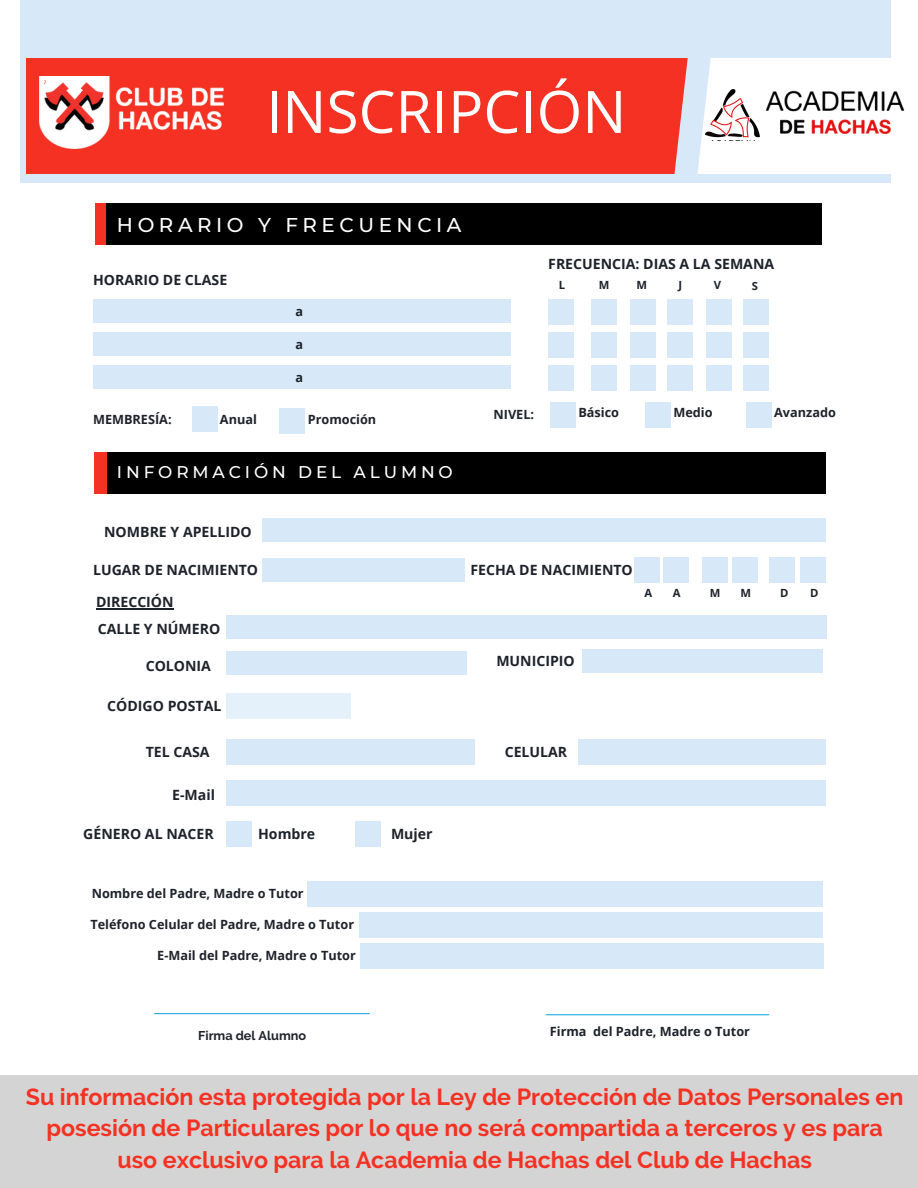
<style>
.page{position:relative;width:918px;height:1188px;background:#fff}
.page>*{position:absolute;margin:0;border:0;box-sizing:border-box;transform-origin:0 0}
.t1{font:58.65px "Open Sans";color:#fff}
.t2{font:700 23.25px/31.5px "Raleway";color:#f43122;text-align:center}
.t3{font:500 19.95px "Montserrat";letter-spacing:.23em;color:#fff}
.t4{font:500 16.95px "Montserrat";letter-spacing:.23em;color:#fff}
.t5{font:700 14.1px "Open Sans";color:#1e232b}
.t6{font:700 12.75px "Open Sans";color:#1e232b}
.t7{font:700 12.75px "Raleway";color:#1e232b}
.t8{font:700 11.25px "Open Sans";color:#1e232b}
</style>
<div class="page">
<div style="left:21px;top:0;width:870px;height:183px;background:#d7e9f8"></div>
<div style="left:26px;top:58px;width:666px;height:116px;background:#f43122"></div>
<div style="left:0;top:1076px;width:918px;height:112px;background:#d4d4d4"></div>
<div style="left:93px;top:299px;width:417px;height:24px;background:#d7e9f8"></div>
<div style="left:192px;top:406px;width:26px;height:26px;background:#d7e9f8"></div>
<div style="left:279px;top:408px;width:26px;height:26px;background:#d7e9f8"></div>
<div style="left:548px;top:299px;width:26px;height:26px;background:#d7e9f8"></div>
<div style="left:591px;top:299px;width:26px;height:26px;background:#d7e9f8"></div>
<div style="left:630px;top:299px;width:26px;height:26px;background:#d7e9f8"></div>
<div style="left:667px;top:299px;width:26px;height:26px;background:#d7e9f8"></div>
<div style="left:706px;top:299px;width:26px;height:26px;background:#d7e9f8"></div>
<div style="left:743px;top:299px;width:26px;height:26px;background:#d7e9f8"></div>
<div style="left:262px;top:518px;width:564px;height:24px;background:#d7e9f8"></div>
<div style="left:262px;top:558px;width:203px;height:23px;background:#d7e9f8"></div>
<div style="left:226px;top:615px;width:601px;height:24px;background:#d7e9f8"></div>
<div style="left:634px;top:557px;width:26px;height:26px;background:#d7e9f8"></div>
<div style="left:664px;top:557px;width:25px;height:26px;background:#d7e9f8"></div>
<div style="left:702px;top:557px;width:26px;height:26px;background:#d7e9f8"></div>
<div style="left:732px;top:557px;width:26px;height:26px;background:#d7e9f8"></div>
<div style="left:770px;top:557px;width:25px;height:26px;background:#d7e9f8"></div>
<div style="left:800px;top:557px;width:26px;height:26px;background:#d7e9f8"></div>
<div style="left:226px;top:739px;width:249px;height:26px;background:#d7e9f8"></div>
<div style="left:226px;top:780px;width:600px;height:26px;background:#d7e9f8"></div>
<div style="left:226px;top:821px;width:26px;height:26px;background:#d7e9f8"></div>
<div style="left:355px;top:821px;width:26px;height:26px;background:#d7e9f8"></div>
<div style="left:226px;top:693px;width:125px;height:26px;background:#e4f0fa"></div>
<div style="left:578px;top:739px;width:248px;height:26px;background:#d7e9f8"></div>
<hr style="left:155px;top:1013px;width:214px;height:1px;background:#25aae1">
<div style="left:95px;top:203px;width:17px;height:41px;background:#f43122"></div>
<div style="left:107px;top:203px;width:715px;height:41px;background:#000"></div>
<div style="left:95px;top:452px;width:28px;height:41px;background:#f43122"></div>
<div style="left:107px;top:452px;width:719px;height:41px;background:#000"></div>
<div style="left:692px;top:58px;width:200px;height:116px;background:#fff"></div>
<svg style="left:674px;top:58px;width:52px;height:116px"></svg>
<img style="left:705px;top:90px;width:54px;height:50px">
<img style="left:759px;top:90px;width:146px;height:44px">
<div style="left:93px;top:332px;width:417px;height:24px;background:#d7e9f8"></div>
<div style="left:548px;top:332px;width:26px;height:26px;background:#d7e9f8"></div>
<div style="left:591px;top:332px;width:26px;height:26px;background:#d7e9f8"></div>
<div style="left:630px;top:332px;width:26px;height:26px;background:#d7e9f8"></div>
<div style="left:667px;top:332px;width:26px;height:26px;background:#d7e9f8"></div>
<div style="left:706px;top:332px;width:26px;height:26px;background:#d7e9f8"></div>
<div style="left:743px;top:332px;width:26px;height:26px;background:#d7e9f8"></div>
<div style="left:93px;top:366px;width:417px;height:23px;background:#d7e9f8"></div>
<div style="left:548px;top:365px;width:26px;height:26px;background:#d7e9f8"></div>
<div style="left:591px;top:365px;width:26px;height:26px;background:#d7e9f8"></div>
<div style="left:630px;top:365px;width:26px;height:26px;background:#d7e9f8"></div>
<div style="left:667px;top:365px;width:26px;height:26px;background:#d7e9f8"></div>
<div style="left:706px;top:365px;width:26px;height:26px;background:#d7e9f8"></div>
<div style="left:743px;top:366px;width:26px;height:25px;background:#d7e9f8"></div>
<div style="left:550px;top:402px;width:26px;height:26px;background:#d7e9f8"></div>
<div style="left:645px;top:402px;width:26px;height:26px;background:#d7e9f8"></div>
<div style="left:746px;top:402px;width:26px;height:26px;background:#d7e9f8"></div>
<img style="left:39px;top:76px;width:185px;height:72px">
<img style="left:45px;top:80px;width:58px;height:45px">
<hr style="left:96px;top:608px;width:78px;height:1px;background:#1e232b">
<div style="left:226px;top:652px;width:241px;height:23px;background:#d7e9f8"></div>
<div style="left:582px;top:649px;width:241px;height:24px;background:#d7e9f8"></div>
<hr style="left:546px;top:1014px;width:223px;height:1px;background:#25aae1">
<div style="left:308px;top:881px;width:515px;height:26px;background:#d7e9f8"></div>
<div style="left:360px;top:912px;width:463px;height:26px;background:#d7e9f8"></div>
<div style="left:360px;top:943px;width:463px;height:26px;background:#d7e9f8"></div>
<h1 class="t1" style="left:266px;top:70px;width:362px">INSCRIPCIÓN</h1>
<h3 class="t3" style="left:117px;top:212px;width:346px">HORARIO Y FRECUENCIA</h3>
<p class="t5" style="left:93px;top:270px;width:136px">HORARIO DE CLASE</p>
<p class="t6" style="left:295px;top:302px;width:9px">a</p>
<p class="t6" style="left:295px;top:335px;width:9px">a</p>
<p class="t6" style="left:295px;top:368px;width:9px">a</p>
<p class="t6" style="left:93px;top:410px;width:80px">MEMBRESÍA:</p>
<p class="t6" style="left:220px;top:410px;width:38px">Anual</p>
<p class="t6" style="left:308px;top:410px;width:70px">Promoción</p>
<p class="t4" style="left:117px;top:461px;width:337px">INFORMACIÓN DEL ALUMNO</p>
<p class="t5" style="left:548px;top:254px;width:227px">FRECUENCIA: DIAS A LA SEMANA</p>
<p class="t8" style="left:559px;top:277px;width:8px">L</p>
<p class="t8" style="left:599px;top:277px;width:12px">M</p>
<p class="t8" style="left:637px;top:277px;width:12px">M</p>
<p class="t8" style="left:678px;top:277px;width:5px">J</p>
<p class="t8" style="left:714px;top:277px;width:9px">V</p>
<p class="t8" style="left:752px;top:278px;width:8px">S</p>
<p class="t6" style="left:493px;top:406px;width:42px">NIVEL:</p>
<p class="t6" style="left:578px;top:404px;width:42px">Básico</p>
<p class="t6" style="left:673px;top:404px;width:41px">Medio</p>
<p class="t6" style="left:774px;top:404px;width:63px">Avanzado</p>
<p class="t5" style="left:104px;top:522px;width:149px">NOMBRE Y APELLIDO</p>
<p class="t5" style="left:93px;top:560px;width:167px">LUGAR DE NACIMIENTO</p>
<p class="t5" style="left:96px;top:592px;width:79px">DIRECCIÓN</p>
<p class="t5" style="left:470px;top:560px;width:164px">FECHA DE NACIMIENTO</p>
<p class="t8" style="left:644px;top:585px;width:9px">A</p>
<p class="t8" style="left:673px;top:585px;width:9px">A</p>
<p class="t8" style="left:710px;top:585px;width:12px">M</p>
<p class="t8" style="left:740px;top:585px;width:12px">M</p>
<p class="t8" style="left:780px;top:585px;width:10px">D</p>
<p class="t8" style="left:810px;top:585px;width:10px">D</p>
<p class="t5" style="left:98px;top:619px;width:124px">CALLE Y NÚMERO</p>
<p class="t5" style="left:146px;top:656px;width:67px">COLONIA</p>
<p class="t5" style="left:496px;top:651px;width:80px">MUNICIPIO</p>
<p class="t5" style="left:107px;top:696px;width:116px">CÓDIGO POSTAL</p>
<p class="t5" style="left:146px;top:742px;width:65px">TEL CASA</p>
<p class="t5" style="left:172px;top:785px;width:44px">E-Mail</p>
<p class="t5" style="left:83px;top:824px;width:132px">GÉNERO AL NACER</p>
<p class="t5" style="left:258px;top:824px;width:59px">Hombre</p>
<p class="t5" style="left:391px;top:824px;width:43px">Mujer</p>
<p class="t6" style="left:92px;top:885px;width:213px">Nombre del Padre, Madre o Tutor</p>
<p class="t6" style="left:90px;top:915px;width:265px">Teléfono Celular del Padre, Madre o Tutor</p>
<p class="t6" style="left:157px;top:946px;width:200px">E-Mail del Padre, Madre o Tutor</p>
<p class="t7" style="left:198px;top:1028px;width:110px">Firma del Alumno</p>
<p class="t5" style="left:505px;top:742px;width:64px">CELULAR</p>
<p class="t6" style="left:550px;top:1022px;width:202px">Firma del Padre, Madre o Tutor</p>
<h2 class="t2" style="left:26px;top:1081px;width:879px">Su información esta protegida por la Ley de Protección de Datos Personales en posesión de Particulares por lo que no será compartida a terceros y es para uso exclusivo para la Academia de Hachas del Club de Hachas</h2>
</div>
